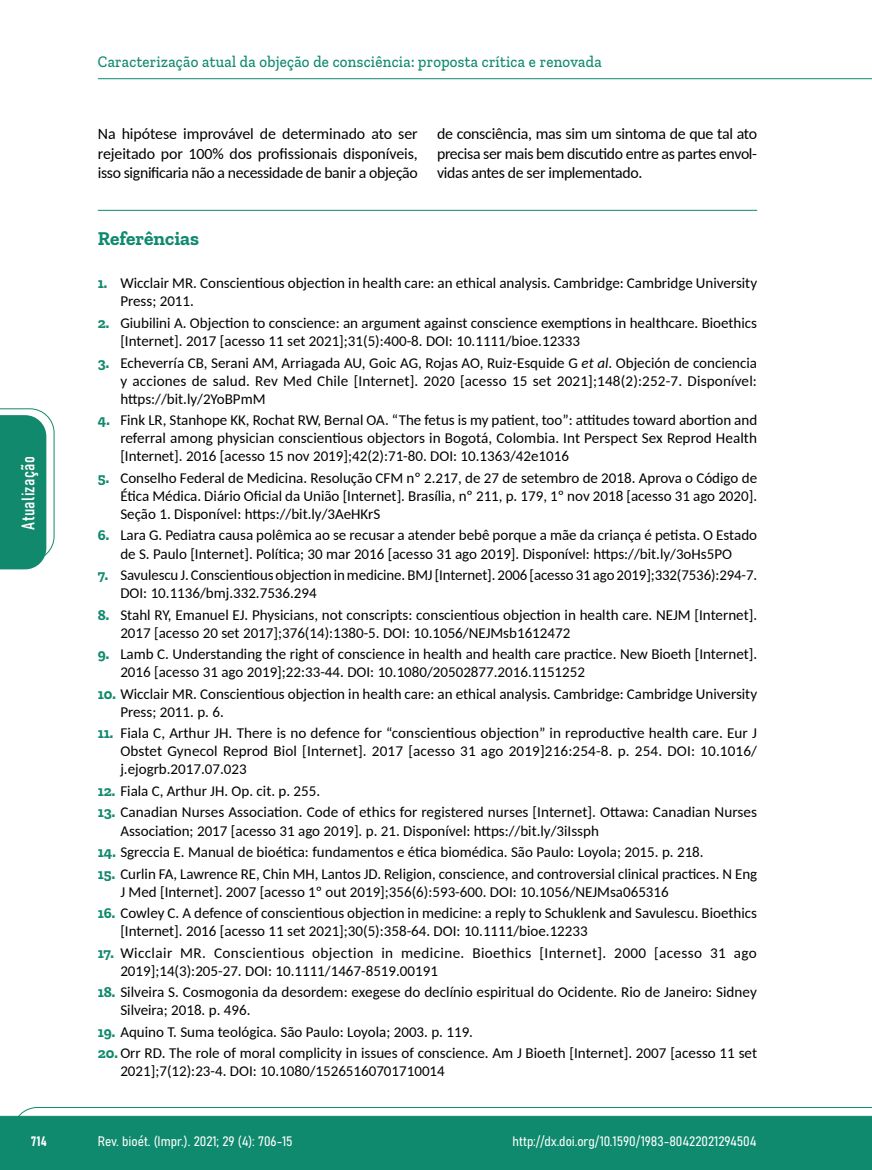
<style>
.page{position:relative;width:872px;height:1170px;background:#fff}
.page>*{position:absolute;margin:0;border:0;box-sizing:border-box;transform-origin:0 0}
.t1{font:700 19.5px "Zilla Slab";color:#108a6e}
.t2{font:18px "Bahnschrift";letter-spacing:.02em;color:#fff}
.t3{font:500 16.5px "Zilla Slab";letter-spacing:.02em;color:#108a6e;scale:.9 1}
.t4{font:15.75px/19.4px "Carlito";letter-spacing:-.02em;color:#000;text-align:justify}
.t5{font:15px/18px "Carlito";color:#000}
.t6{font:15px/18px "Carlito";letter-spacing:.025em;color:#000}
.t7{font:13.5px "Bahnschrift";color:#fff}
.s1{font-family:"Zilla Slab";font-weight:700;color:#108a6e}
.s2{font-style:italic}
</style>
<div class="page">
<svg style="left:12px;top:1107px;width:860px;height:62px;background:#2e9880"></svg>
<hr style="left:98px;top:78px;width:774px;height:1px;background:#108a6e">
<svg style="left:0;top:408px;width:55px;height:161px"></svg>
<hr style="left:98px;top:210px;width:659px;height:1px;background:#108a6e">
<p class="t3" style="left:98px;top:53px;width:561px">Caracterização atual da objeção de consciência: proposta crítica e renovada</p>
<p class="t2" style="left:15px;top:529px;width:75px;rotate:-90deg">Atualização</p>
<p class="t4" style="left:98px;top:124px;width:321px">Na hipótese improvável de determinado ato ser rejeitado por 100% dos profissionais disponíveis, isso significaria não a necessidade de banir a objeção</p>
<p class="t4" style="left:437px;top:124px;width:321px">de consciência, mas sim um sintoma de que tal ato precisa ser mais bem discutido entre as partes envol&shy;vidas antes de ser implementado.</p>
<h1 class="t1" style="left:98px;top:227px;width:103px">Referências</h1>
<p class="t5" style="left:120px;top:273px;width:638px;text-indent:-22px"><span class="s1">1.</span> Wicclair MR. Conscientious objection in health care: an ethical analysis. Cambridge: Cambridge University<br>Press; 2011.</p>
<p class="t5" style="left:120px;top:313px;width:638px;text-indent:-22px"><span class="s1">2.</span> Giubilini A. Objection to conscience: an argument against conscience exemptions in healthcare. Bioethics [Internet]. 2017 [acesso 11 set 2021];31(5):400-8. DOI: 10.1111/bioe.12333</p>
<p class="t5" style="left:120px;top:353px;width:638px;text-align:justify;text-indent:-22px"><span class="s1">3.</span> Echeverría CB, Serani AM, Arriagada AU, Goic AG, Rojas AO, Ruiz-Esquide G <span class="s2">et al</span>. Objeción de conciencia y acciones de salud. Rev Med Chile [Internet]. 2020 [acesso 15 set 2021];148(2):252-7. Disponível: https://bit.ly/2YoBPmM</p>
<p class="t5" style="left:120px;top:410px;width:638px;text-align:justify;text-indent:-22px"><span class="s1">4.</span> Fink LR, Stanhope KK, Rochat RW, Bernal OA. “The fetus is my patient, too”: attitudes toward abortion and referral among physician conscientious objectors in Bogotá, Colombia. Int Perspect Sex Reprod Health [Internet]. 2016 [acesso 15 nov 2019];42(2):71-80. DOI: 10.1363/42e1016</p>
<p class="t5" style="left:120px;top:468px;width:638px;text-align:justify;text-indent:-22px"><span class="s1">5.</span> Conselho Federal de Medicina. Resolução CFM nº 2.217, de 27 de setembro de 2018. Aprova o Código de Ética Médica. Diário Oficial da União [Internet]. Brasília, nº 211, p. 179, 1º nov 2018 [acesso 31 ago 2020].<br>Seção 1. Disponível: https://bit.ly/3AeHKrS</p>
<p class="t5" style="left:98px;top:525px;width:661px;text-align:center"><span class="s1">6.</span> Lara G. Pediatra causa polêmica ao se recusar a atender bebê porque a mãe da criança é petista. O Estado de S. Paulo [Internet]. Política; 30 mar 2016 [acesso 31 ago 2019]. Disponível: https://bit.ly/3oHs5PO</p>
<p class="t5" style="left:120px;top:565px;width:638px;text-indent:-22px"><span class="s1">7.</span> Savulescu J. Conscientious objection in medicine. BMJ [Internet]. 2006 [acesso 31 ago 2019];332(7536):294-7.<br>DOI: 10.1136/bmj.332.7536.294</p>
<p class="t5" style="left:120px;top:605px;width:638px;text-indent:-22px"><span class="s1">8.</span> Stahl RY, Emanuel EJ. Physicians, not conscripts: conscientious objection in health care. NEJM [Internet].<br>2017 [acesso 20 set 2017];376(14):1380-5. DOI: 10.1056/NEJMsb1612472</p>
<p class="t5" style="left:120px;top:644px;width:638px;text-indent:-22px"><span class="s1">9.</span> Lamb C. Understanding the right of conscience in health and health care practice. New Bioeth [Internet].<br>2016 [acesso 31 ago 2019];22:33-44. DOI: 10.1080/20502877.2016.1151252</p>
<p class="t5" style="left:120px;top:684px;width:638px;text-indent:-22px"><span class="s1">10.</span> Wicclair MR. Conscientious objection in health care: an ethical analysis. Cambridge: Cambridge University<br>Press; 2011. p. 6.</p>
<p class="t5" style="left:120px;top:723px;width:638px;text-align:justify;text-indent:-22px"><span class="s1">11.</span> Fiala C, Arthur JH. There is no defence for “conscientious objection” in reproductive health care. Eur J Obstet Gynecol Reprod Biol [Internet]. 2017 [acesso 31 ago 2019]216:254-8. p. 254. DOI: 10.1016/ j.ejogrb.2017.07.023</p>
<p class="t5" style="left:98px;top:781px;width:224px"><span class="s1">12.</span> Fiala C, Arthur JH. Op. cit. p. 255.</p>
<p class="t5" style="left:120px;top:802px;width:638px;text-indent:-22px"><span class="s1">13.</span> Canadian Nurses Association. Code of ethics for registered nurses [Internet]. Ottawa: Canadian Nurses<br>Association; 2017 [acesso 31 ago 2019]. p. 21. Disponível: https://bit.ly/3iIssph</p>
<p class="t5" style="left:98px;top:842px;width:607px"><span class="s1">14.</span> Sgreccia E. Manual de bioética: fundamentos e ética biomédica. São Paulo: Loyola; 2015. p. 218.</p>
<p class="t5" style="left:120px;top:863px;width:638px;text-indent:-22px"><span class="s1">15.</span> Curlin FA, Lawrence RE, Chin MH, Lantos JD. Religion, conscience, and controversial clinical practices. N Eng<br>J Med [Internet]. 2007 [acesso 1º out 2019];356(6):593-600. DOI: 10.1056/NEJMsa065316</p>
<p class="t5" style="left:120px;top:903px;width:638px;text-indent:-22px"><span class="s1">16.</span> Cowley C. A defence of conscientious objection in medicine: a reply to Schuklenk and Savulescu. Bioethics [Internet]. 2016 [acesso 11 set 2021];30(5):358-64. DOI: 10.1111/bioe.12233</p>
<p class="t6" style="left:120px;top:942px;width:638px;text-indent:-22px"><span class="s1">17.</span> Wicclair MR. Conscientious objection in medicine. Bioethics [Internet]. 2000 [acesso 31 ago<br>2019];14(3):205-27. DOI: 10.1111/1467-8519.00191</p>
<p class="t5" style="left:120px;top:982px;width:638px;text-indent:-22px"><span class="s1">18.</span> Silveira S. Cosmogonia da desordem: exegese do declínio espiritual do Ocidente. Rio de Janeiro: Sidney<br>Silveira; 2018. p. 496.</p>
<p class="t5" style="left:98px;top:1022px;width:377px"><span class="s1">19.</span> Aquino T. Suma teológica. São Paulo: Loyola; 2003. p. 119.</p>
<p class="t5" style="left:120px;top:1043px;width:638px;text-indent:-22px"><span class="s1">20.</span> Orr RD. The role of moral complicity in issues of conscience. Am J Bioeth [Internet]. 2007 [acesso 11 set<br>2021];7(12):23-4. DOI: 10.1080/15265160701710014</p>
<p class="t7" style="left:31px;top:1130px;width:17px">714</p>
<p class="t7" style="left:98px;top:1131px;width:196px">Rev. bioét. (Impr.). 2021; 29 (4): 706-15</p>
<p class="t7" style="left:512px;top:1131px;width:245px">http://dx.doi.org/10.1590/1983-80422021294504</p>
</div>
